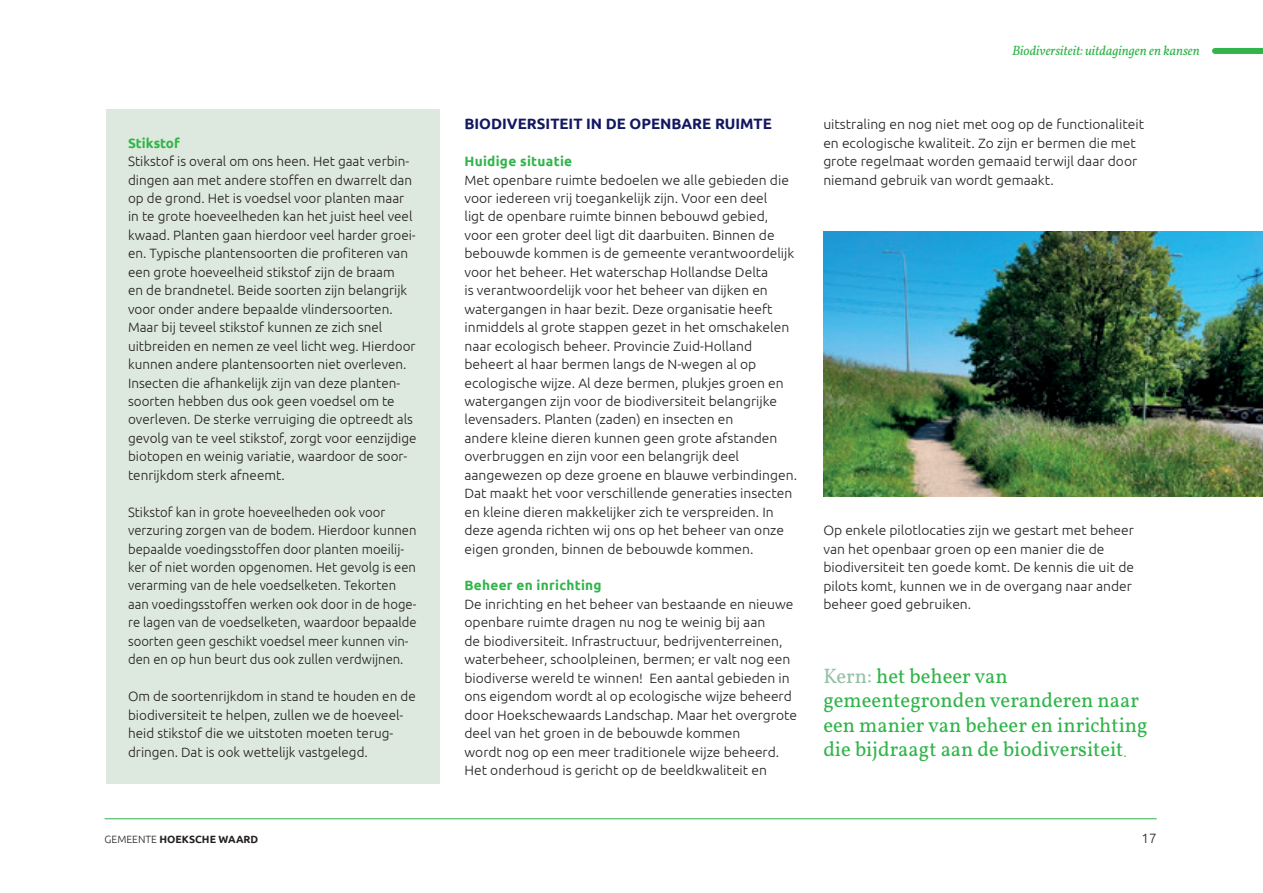
<style>
.page{position:relative;width:1263px;height:893px;background:#fff}
.page>*{position:absolute;margin:0;border:0;box-sizing:border-box;transform-origin:0 0}
.t1{font:21px/24.6px "Vollkorn";color:#31b44a}
.t2{font:700 15px "Ubuntu";color:#121761}
.t3{font:300 13.5px/18.5px "Ubuntu";color:#231f20}
.t4{font:italic 13.5px "Vollkorn";color:#31b44a}
.t5{font:700 13.5px "Ubuntu";letter-spacing:.02em;color:#31b44a}
.t6{font:700 13.5px "Ubuntu";color:#31b44a}
.t7{font:700 10.5px "Ubuntu";color:#231f20}
.s1{color:#96c1a5}
.s2{font-family:"Ubuntu";font-weight:300;font-size:13.5px}
.s3{font-weight:300}
</style>
<div class="page">
<div style="left:106px;top:109px;width:334px;height:674px;background:#dde9de"></div>
<img style="left:823px;top:232px;width:440px;height:264px">
<div style="left:1215px;top:48px;width:48px;height:6px;background:#31b44a"></div>
<hr style="left:105px;top:818px;width:1052px;height:1px;background:#31b44a">
<p class="t6" style="left:128px;top:137px;width:53px">Stikstof</p>
<p class="t3" style="left:128px;top:153px;width:290px">Stikstof is overal om ons heen. Het gaat verbin&shy;dingen aan met andere stoffen en dwarrelt dan op de grond. Het is voedsel voor planten maar in te grote hoeveelheden kan het juist heel veel kwaad. Planten gaan hierdoor veel harder groei&shy;en. Typische plantensoorten die profiteren van een grote hoeveelheid stikstof zijn de braam<br>en de brandnetel. Beide soorten zijn belangrijk voor onder andere bepaalde vlindersoorten.<br>Maar bij teveel stikstof kunnen ze zich snel uitbreiden en nemen ze veel licht weg. Hierdoor kunnen andere plantensoorten niet overleven.<br>Insecten die afhankelijk zijn van deze planten&shy;soorten hebben dus ook geen voedsel om te overleven. De sterke verruiging die optreedt als gevolg van te veel stikstof, zorgt voor eenzijdige biotopen en weinig variatie, waardoor de soor&shy;tenrijkdom sterk afneemt.</p>
<p class="t3" style="left:128px;top:503px;width:290px">Stikstof kan in grote hoeveelheden ook voor verzuring zorgen van de bodem. Hierdoor kunnen bepaalde voedingsstoffen door planten moeilij&shy;ker of niet worden opgenomen. Het gevolg is een verarming van de hele voedselketen. Tekorten aan voedingsstoffen werken ook door in de hoge&shy;re lagen van de voedselketen, waardoor bepaalde soorten geen geschikt voedsel meer kunnen vin&shy;den en op hun beurt dus ook zullen verdwijnen.</p>
<p class="t3" style="left:128px;top:688px;width:289px">Om de soortenrijkdom in stand te houden en de biodiversiteit te helpen, zullen we de hoeveel&shy;heid stikstof die we uitstoten moeten terug&shy;dringen. Dat is ook wettelijk vastgelegd.</p>
<p class="t2" style="left:464px;top:117px;width:309px">BIODIVERSITEIT IN DE OPENBARE RUIMTE</p>
<p class="t5" style="left:464px;top:155px;width:109px">Huidige situatie</p>
<p class="t3" style="left:464px;top:171px;width:334px">Met openbare ruimte bedoelen we alle gebieden die voor iedereen vrij toegankelijk zijn. Voor een deel<br>ligt de openbare ruimte binnen bebouwd gebied, voor een groter deel ligt dit daarbuiten. Binnen de bebouwde kommen is de gemeente verantwoordelijk voor het beheer. Het waterschap Hollandse Delta<br>is verantwoordelijk voor het beheer van dijken en watergangen in haar bezit. Deze organisatie heeft inmiddels al grote stappen gezet in het omschakelen naar ecologisch beheer. Provincie Zuid-Holland beheert al haar bermen langs de N-wegen al op ecologische wijze. Al deze bermen, plukjes groen en watergangen zijn voor de biodiversiteit belangrijke levensaders. Planten (zaden) en insecten en<br>andere kleine dieren kunnen geen grote afstanden overbruggen en zijn voor een belangrijk deel aangewezen op deze groene en blauwe verbindingen.<br>Dat maakt het voor verschillende generaties insecten en kleine dieren makkelijker zich te verspreiden. In deze agenda richten wij ons op het beheer van onze eigen gronden, binnen de bebouwde kommen.</p>
<p class="t5" style="left:464px;top:580px;width:139px">Beheer en inrichting</p>
<p class="t3" style="left:464px;top:596px;width:334px">De inrichting en het beheer van bestaande en nieuwe openbare ruimte dragen nu nog te weinig bij aan<br>de biodiversiteit. Infrastructuur, bedrijventerreinen, waterbeheer, schoolpleinen, bermen; er valt nog een biodiverse wereld te winnen! Een aantal gebieden in ons eigendom wordt al op ecologische wijze beheerd door Hoekschewaards Landschap. Maar het overgrote deel van het groen in de bebouwde kommen<br>wordt nog op een meer traditionele wijze beheerd.<br>Het onderhoud is gericht op de beeldkwaliteit en</p>
<p class="t4" style="left:1012px;top:46px;width:189px">Biodiversiteit: uitdagingen en kansen</p>
<p class="t3" style="left:823px;top:116px;width:322px">uitstraling en nog niet met oog op de functionaliteit en ecologische kwaliteit. Zo zijn er bermen die met grote regelmaat worden gemaaid terwijl daar door niemand gebruik van wordt gemaakt.</p>
<p class="t3" style="left:823px;top:522px;width:312px">Op enkele pilotlocaties zijn we gestart met beheer van het openbaar groen op een manier die de biodiversiteit ten goede komt. De kennis die uit de pilots komt, kunnen we in de overgang naar ander beheer goed gebruiken.</p>
<h1 class="t1" style="left:823px;top:665px;width:326px"><span class="s1">Kern:</span> het beheer van gemeentegronden veranderen naar een manier van beheer en inrichting die bijdraagt aan de biodiversiteit<span class="s2">.</span></h1>
<p class="t7" style="left:105px;top:834px;width:155px"><span class="s3">GEMEENTE</span> HOEKSCHE WAARD</p>
<p class="t3" style="left:1141px;top:829px;width:17px">17</p>
</div>
